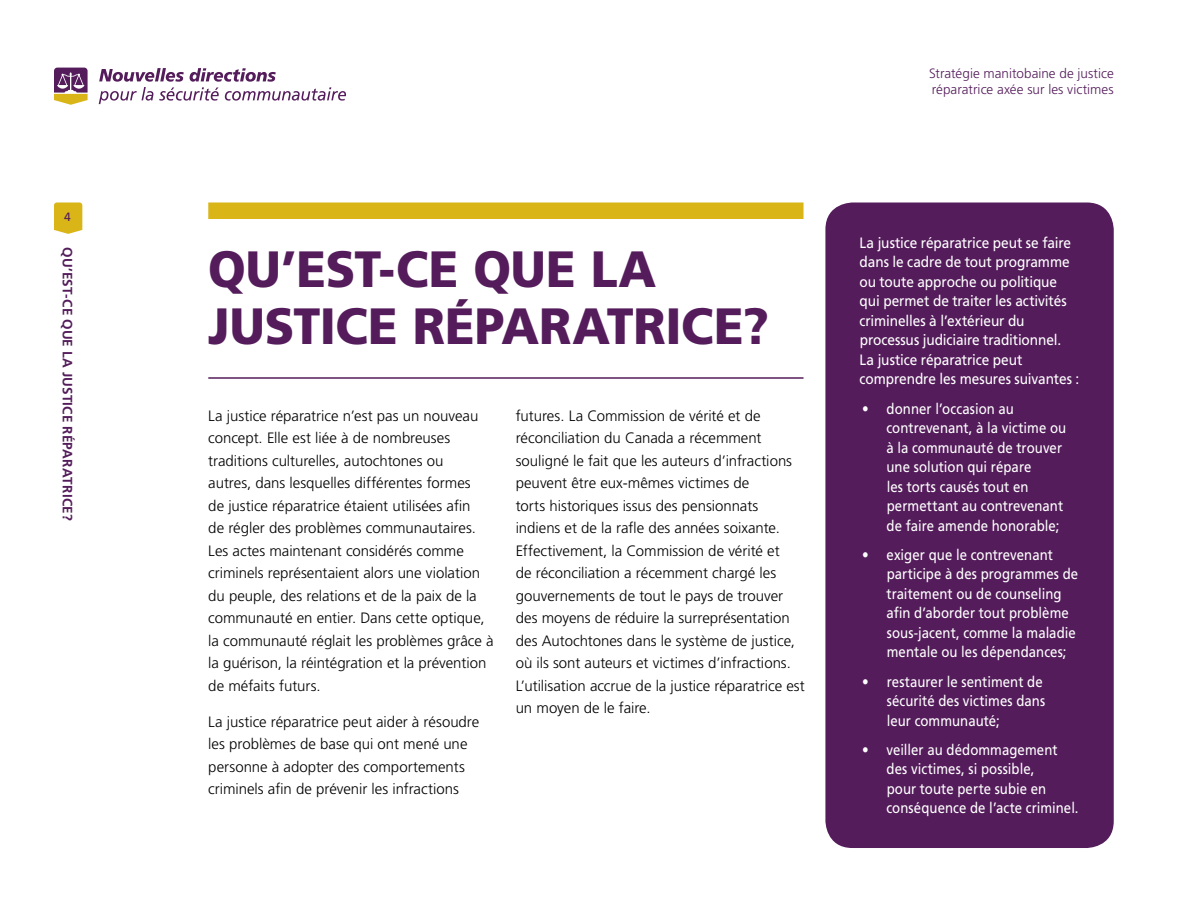
<style>
.page{position:relative;width:1188px;height:918px;background:#fff}
.page>*{position:absolute;margin:0;border:0;box-sizing:border-box;transform-origin:0 0}
.t1{font:900 51px/57px "Frutiger";letter-spacing:-.005em;color:#541c5b;scale:.95 1}
.t2{font:300 15px/22.5px "Frutiger";color:#000}
.t3{font:15px/19.5px "Frutiger";color:#fff;scale:.88 1}
.t4{font:15px/19.5px "Frutiger";color:#fff;scale:.91 1}
.t5{font:300 13.5px/16.2px "Frutiger";letter-spacing:.005em;color:#541c5b}
.t6{font:700 13.5px "Frutiger";letter-spacing:.015em;color:#541c5b}
.t7{font:12px "Frutiger";color:#541c5b}
</style>
<div class="page">
<svg style="left:54px;top:203px;width:28px;height:31px"></svg>
<svg style="left:54px;top:68px;width:34px;height:37px"></svg>
<svg style="left:99px;top:68px;width:247px;height:36px"></svg>
<div style="left:208px;top:202px;width:596px;height:17px;background:#d9b517"></div>
<hr style="left:208px;top:377px;width:596px;height:2px;background:#541c5b">
<div style="left:825px;top:202px;width:289px;height:646px;background:#541c5b;border-radius:27px"></div>
<p class="t7" style="left:64px;top:210px;width:8px">4</p>
<p class="t6" style="left:76px;top:247px;width:275px;rotate:90deg">QU’EST-CE QUE LA JUSTICE RÉPARATRICE?</p>
<h1 class="t1" style="left:208px;top:239px;width:592px">QU’EST-CE QUE LA<br>JUSTICE RÉPARATRICE?</h1>
<p class="t2" style="left:516px;top:404px;width:291px">futures. La Commission de vérité et de réconciliation du Canada a récemment souligné le fait que les auteurs d’infractions peuvent être eux-mêmes victimes de<br>torts historiques issus des pensionnats indiens et de la rafle des années soixante.<br>Effectivement, la Commission de vérité et<br>de réconciliation a récemment chargé les gouvernements de tout le pays de trouver des moyens de réduire la surreprésentation des Autochtones dans le système de justice, où ils sont auteurs et victimes d’infractions.<br>L’utilisation accrue de la justice réparatrice est un moyen de le faire.</p>
<p class="t2" style="left:208px;top:404px;width:287px">La justice réparatrice n’est pas un nouveau concept. Elle est liée à de nombreuses traditions culturelles, autochtones ou<br>autres, dans lesquelles différentes formes<br>de justice réparatrice étaient utilisées afin<br>de régler des problèmes communautaires.<br>Les actes maintenant considérés comme criminels représentaient alors une violation du peuple, des relations et de la paix de la communauté en entier. Dans cette optique, la communauté réglait les problèmes grâce à la guérison, la réintégration et la prévention de méfaits futurs.</p>
<p class="t2" style="left:208px;top:710px;width:273px">La justice réparatrice peut aider à résoudre les problèmes de base qui ont mené une personne à adopter des comportements criminels afin de prévenir les infractions</p>
<p class="t5" style="left:929px;top:65px;width:186px">Stratégie manitobaine de justice réparatrice axée sur les victimes</p>
<p class="t4" style="left:859px;top:233px;width:243px">La justice réparatrice peut se faire dans le cadre de tout programme ou toute approche ou politique qui permet de traiter les activités criminelles à l’extérieur du processus judiciaire traditionnel.<br>La justice réparatrice peut comprendre les mesures suivantes :</p>
<p class="t3" style="left:886px;top:399px;width:206px;text-indent:-24px">• donner l’occasion au contrevenant, à la victime ou à la communauté de trouver une solution qui répare<br>les torts causés tout en permettant au contrevenant de faire amende honorable;</p>
<p class="t3" style="left:886px;top:545px;width:219px;text-indent:-24px">• exiger que le contrevenant participe à des programmes de traitement ou de counseling afin d’aborder tout problème sous-jacent, comme la maladie mentale ou les dépendances;</p>
<p class="t3" style="left:887px;top:671px;width:182px;text-indent:-24px">• restaurer le sentiment de sécurité des victimes dans leur communauté;</p>
<p class="t3" style="left:887px;top:740px;width:220px;text-indent:-24px">• veiller au dédommagement des victimes, si possible,<br>pour toute perte subie en conséquence de l’acte criminel.</p>
</div>
